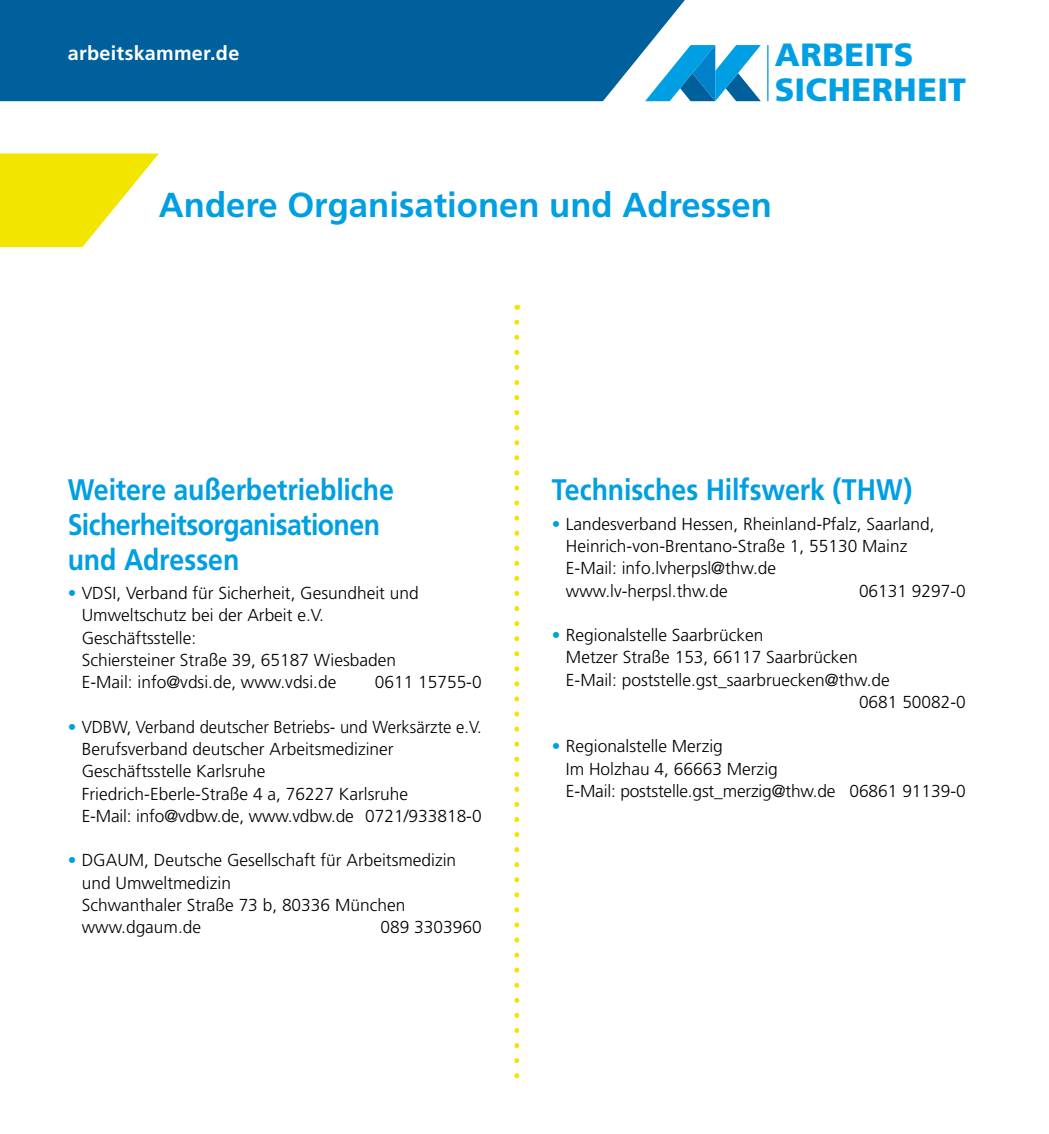
<style>
.page{position:relative;width:1049px;height:1134px;background:#fff}
.page>*{position:absolute;margin:0;border:0;box-sizing:border-box;transform-origin:0 0}
.t1{font:700 34.75px "Frutiger LT Pro";color:#009fe3}
.t2{font:900 32.25px/35px "Frutiger LT Pro";letter-spacing:.015em;color:#009fe3}
.t3{font:700 29.75px/34.8px "Frutiger LT Pro";letter-spacing:-.005em;color:#009fe3;scale:.9 1}
.t4{font:700 19.75px "Frutiger LT Pro";letter-spacing:.015em;color:#fff}
.t5{font:300 17.25px/22.2px "Frutiger LT Pro";color:#000}
.t6{font:300 17.25px/22.2px "Frutiger LT Pro";color:#000;scale:.96 1}
.s1{color:#009fe3}
</style>
<div class="page">
<svg style="left:514px;top:322px;width:5px;height:757px"></svg>
<svg style="left:685px;top:45px;width:76px;height:56px"></svg>
<hr style="left:767px;top:45px;width:1px;height:56px;background:#009fe3">
<div style="left:0;top:0;width:685px;height:101px;background:#00609c"></div>
<svg style="left:0;top:153px;width:159px;height:94px"></svg>
<p class="t4" style="left:68px;top:41px;width:173px">arbeitskammer.de</p>
<p class="t2" style="left:775px;top:37px;width:193px">ARBEITS<br>SICHERHEIT</p>
<p class="t1" style="left:159px;top:184px;width:614px">Andere Organisationen und Adressen</p>
<p class="t3" style="left:68px;top:473px;width:364px">Weitere außerbetriebliche<br>Sicherheitsorganisationen und Adressen</p>
<p class="t5" style="left:82px;top:582px;width:338px;text-indent:-14px"><span class="s1">•</span> VDSI, Verband für Sicherheit, Gesundheit und Umweltschutz bei der Arbeit e.V.<br>Geschäftsstelle:<br>Schiersteiner Straße 39, 65187 Wiesbaden E-Mail: info@vdsi.de, www.vdsi.de</p>
<p class="t5" style="left:375px;top:671px;width:108px">0611 15755-0</p>
<p class="t6" style="left:82px;top:716px;width:418px;text-indent:-14px"><span class="s1">•</span> VDBW, Verband deutscher Betriebs- und Werksärzte e.V.<br>Berufsverband deutscher Arbeitsmediziner Geschäftsstelle Karlsruhe<br>Friedrich-Eberle-Straße 4 a, 76227 Karlsruhe<br>E-Mail: info@vdbw.de, www.vdbw.de 0721/933818-0</p>
<p class="t5" style="left:82px;top:849px;width:376px;text-indent:-14px"><span class="s1">•</span> DGAUM, Deutsche Gesellschaft für Arbeitsmedizin und Umweltmedizin<br>Schwanthaler Straße 73 b, 80336 München www.dgaum.de</p>
<p class="t5" style="left:381px;top:916px;width:103px">089 3303960</p>
<p class="t3" style="left:552px;top:473px;width:402px">Technisches Hilfswerk (THW)</p>
<p class="t5" style="left:566px;top:513px;width:370px;text-indent:-14px"><span class="s1">•</span> Landesverband Hessen, Rheinland-Pfalz, Saarland, Heinrich-von-Brentano-Straße 1, 55130 Mainz E-Mail: info.lvherpsl@thw.de www.lv-herpsl.thw.de</p>
<p class="t5" style="left:859px;top:579px;width:108px">06131 9297-0</p>
<p class="t5" style="left:552px;top:624px;width:213px"><span class="s1">•</span> Regionalstelle Saarbrücken</p>
<p class="t5" style="left:566px;top:646px;width:293px">Metzer Straße 153, 66117 Saarbrücken</p>
<p class="t5" style="left:566px;top:669px;width:325px">E-Mail: poststelle.gst_saarbruecken@thw.de</p>
<p class="t5" style="left:859px;top:691px;width:108px">0681 50082-0</p>
<p class="t5" style="left:566px;top:735px;width:401px;text-indent:-14px"><span class="s1">•</span> Regionalstelle Merzig<br>Im Holzhau 4, 66663 Merzig<br>E-Mail: poststelle.gst_merzig@thw.de 06861 91139-0</p>
</div>
